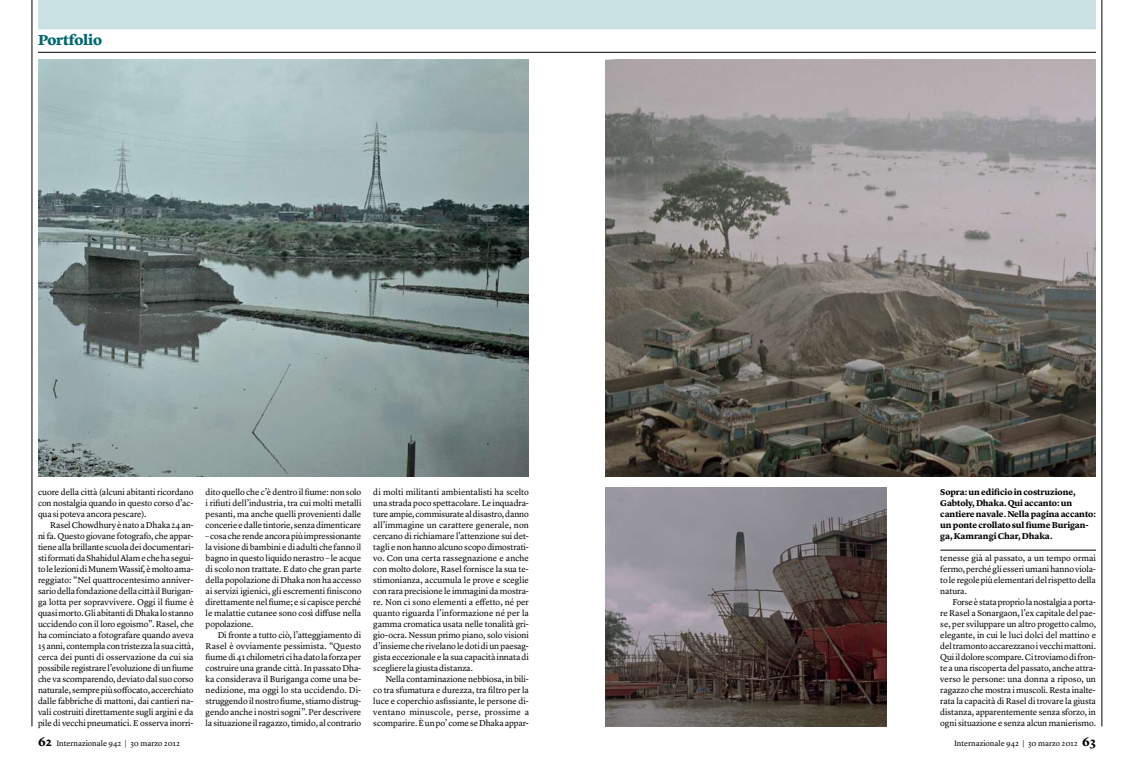
<style>
.page{position:relative;width:1134px;height:766px;background:#fff}
.page>*{position:absolute;margin:0;border:0;box-sizing:border-box;transform-origin:0 0}
.t1{font:900 15px "Lyon Text";color:#006771}
.t2{font:8.8px/11px "Lyon Text";letter-spacing:-.01em;color:#000;text-align:justify}
.t3{font:700 8.8px/11px "Lyon Text";letter-spacing:-.005em;color:#000}
.t4{font:8px "Lyon Text";color:#000}
.s1{font-weight:700;font-size:12px}
</style>
<div class="page">
<hr style="left:32px;top:0;width:1px;height:726px;background:#000">
<hr style="left:1102px;top:0;width:1px;height:726px;background:#000">
<div style="left:567px;top:0;width:529px;height:29px;background:#cbe2e4"></div>
<div style="left:38px;top:0;width:529px;height:29px;background:#cbe2e4"></div>
<hr style="left:38px;top:52px;width:1058px;height:1px;background:#000">
<img style="left:38px;top:59px;width:491px;height:417px">
<img style="left:605px;top:59px;width:491px;height:417px">
<img style="left:605px;top:487px;width:281px;height:239px">
<hr style="left:940px;top:550px;width:156px;height:1px;background:#000">
<h1 class="t1" style="left:38px;top:28px;width:66px">Portfolio</h1>
<p class="t2" style="left:38px;top:486px;width:157px">cuore della città (alcuni abitanti ricordano con nostalgia quando in questo corso d’ac&shy;qua si poteva ancora pescare).</p>
<p class="t2" style="left:38px;top:519px;width:157px;text-indent:12px">Rasel Chowdhury è nato a Dhaka 24 an&shy;ni fa. Questo giovane fotografo, che appar&shy;tiene alla brillante scuola dei documentari&shy;sti formati da Shahidul Alam e che ha segui&shy;to le lezioni di Munem Wassif, è molto ama&shy;reggiato: “Nel quattrocentesimo anniver&shy;sario della fondazione della città il Burigan&shy;ga lotta per sopravvivere. Oggi il fiume è quasi morto. Gli abitanti di Dhaka lo stanno uccidendo con il loro egoismo”. Rasel, che ha cominciato a fotografare quando aveva 15 anni, contempla con tristezza la sua città, cerca dei punti di osservazione da cui sia possibile registrare l’evoluzione di un fiume che va scomparendo, deviato dal suo corso naturale, sempre più soffocato, accerchiato dalle fabbriche di mattoni, dai cantieri na&shy;vali costruiti direttamente sugli argini e da pile di vecchi pneumatici. E osserva inorri-</p>
<p class="t2" style="left:206px;top:486px;width:157px">dito quello che c’è dentro il fiume: non solo i rifiuti dell’industria, tra cui molti metalli pesanti, ma anche quelli provenienti dalle concerie e dalle tintorie, senza dimenticare</p>
<p class="t2" style="left:206px;top:530px;width:157px">– cosa che rende ancora più impressionante la visione di bambini e di adulti che fanno il bagno in questo liquido nerastro – le acque di scolo non trattate. E dato che gran parte della popolazione di Dhaka non ha accesso ai servizi igienici, gli escrementi finiscono direttamente nel fiume; e si capisce perché le malattie cutanee sono così diffuse nella popolazione.</p>
<p class="t2" style="left:206px;top:629px;width:157px;text-indent:12px">Di fronte a tutto ciò, l’atteggiamento di Rasel è ovviamente pessimista. “Questo fiume di 41 chilometri ci ha dato la forza per costruire una grande città. In passato Dha&shy;ka considerava il Buriganga come una be&shy;nedizione, ma oggi lo sta uccidendo. Di&shy;struggendo il nostro fiume, stiamo distrug&shy;gendo anche i nostri sogni”. Per descrivere la situazione il ragazzo, timido, al contrario</p>
<p class="t2" style="left:373px;top:486px;width:157px">di molti militanti ambientalisti ha scelto una strada poco spettacolare. Le inquadra&shy;ture ampie, commisurate al disastro, danno all’immagine un carattere generale, non cercano di richiamare l’attenzione sui det&shy;tagli e non hanno alcuno scopo dimostrati&shy;vo. Con una certa rassegnazione e anche con molto dolore, Rasel fornisce la sua te&shy;stimonianza, accumula le prove e sceglie con rara precisione le immagini da mostra&shy;re. Non ci sono elementi a effetto, né per quanto riguarda l’informazione né per la gamma cromatica usata nelle tonalità gri&shy;gio-ocra. Nessun primo piano, solo visioni d’insieme che rivelano le doti di un paesag&shy;gista eccezionale e la sua capacità innata di scegliere la giusta distanza.</p>
<p class="t2" style="left:373px;top:673px;width:157px;text-indent:12px">Nella contaminazione nebbiosa, in bili&shy;co tra sfumatura e durezza, tra filtro per la luce e coperchio asfissiante, le persone di&shy;ventano minuscole, perse, prossime a scomparire. È un po’ come se Dhaka appar-</p>
<p class="t3" style="left:940px;top:486px;width:157px">Sopra: un edificio in costruzione, Gabtoly, Dhaka. Qui accanto: un cantiere navale. Nella pagina accanto: un ponte crollato sul fiume Burigan&shy;ga, Kamrangi Char, Dhaka.</p>
<p class="t2" style="left:940px;top:552px;width:157px">tenesse già al passato, a un tempo ormai fermo, perché gli esseri umani hanno viola&shy;to le regole più elementari del rispetto della natura.</p>
<p class="t2" style="left:940px;top:596px;width:157px;text-indent:12px">Forse è stata proprio la nostalgia a porta&shy;re Rasel a Sonargaon, l’ex capitale del pae&shy;se, per sviluppare un altro progetto calmo, elegante, in cui le luci dolci del mattino e del tramonto accarezzano i vecchi mattoni.<br>Qui il dolore scompare. Ci troviamo di fron&shy;te a una riscoperta del passato, anche attra&shy;verso le persone: una donna a riposo, un ragazzo che mostra i muscoli. Resta inalte&shy;rata la capacità di Rasel di trovare la giusta distanza, apparentemente senza sforzo, in ogni situazione e senza alcun manierismo.</p>
<p class="t4" style="left:38px;top:737px;width:143px"><span class="s1">62</span> Internazionale 942 | 30 marzo 2012</p>
<p class="t4" style="left:954px;top:737px;width:143px">Internazionale 942 | 30 marzo 2012 <span class="s1">63</span></p>
</div>
